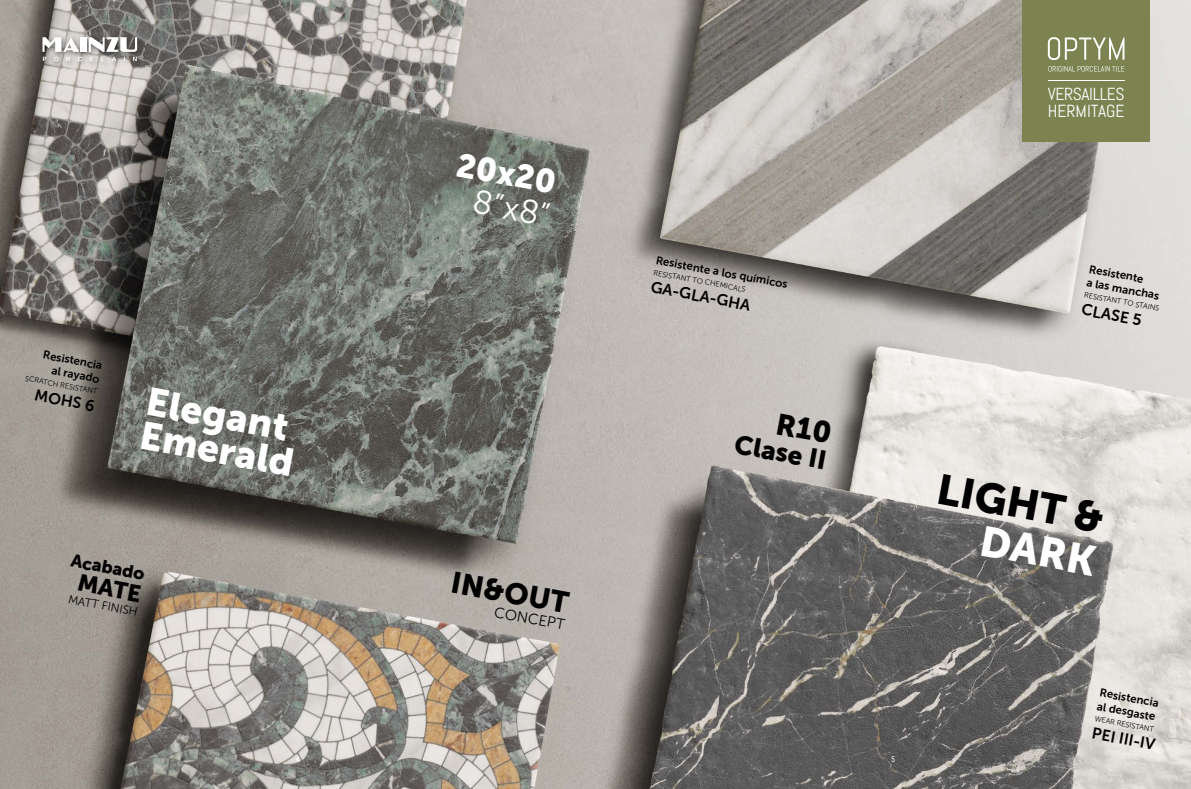
<style>
.page{position:relative;width:1191px;height:789px;background:#fff}
.page>*{position:absolute;margin:0;border:0;box-sizing:border-box;transform-origin:0 0}
.t1{font:42.18px "Museo Sans 900";color:#000}
.t2{font:42.18px "Museo Sans 900";color:#fff}
.t3{font:38.85px/33.8px "Museo Sans 900";color:#fff}
.t4{font:33.07px "Museo Sans 900";color:#fff}
.t5{font:33.07px "Museo Sans 300";color:#fff}
.t6{font:29.75px "Museo Sans 900";color:#000}
.t7{font:26.25px "Museo Sans 900";color:#000}
.t8{font:23.54px "Museo Sans 900";color:#000}
.t9{font:17.59px "Museo Sans 900";color:#000}
.t10{font:17.5px/17.5px "Abel";letter-spacing:-.025em;color:#fff}
.t11{font:15.75px "Museo Sans 700";color:#000}
.t12{font:14.88px "Museo Sans 300";color:#000}
.t13{font:11.72px "Museo Sans 300";color:#000}
.t14{font:11.38px/13.6px "Museo Sans 700";color:#000}
.t15{font:7.88px "Roboto Condensed";color:#fff}
.t16{font:7.44px "Museo Sans 300";color:#000}
</style>
<div class="page">
<img style="left:0;top:0;width:1191px;height:789px">
<div style="left:1022px;top:0;width:128px;height:141px;background:#7c8350"></div>
<svg style="left:1048px;top:66px;width:76px;height:6px"></svg>
<svg style="left:1047px;top:37px;width:77px;height:23px"></svg>
<hr style="left:1047px;top:80px;width:77px;height:1px;background:#fff">
<img style="left:39px;top:34px;width:106px;height:34px">
<svg style="left:42px;top:37px;width:95px;height:24px"></svg>
<div style="left:777px;top:413px;width:55px;height:31px;background:#c9c5c0"></div>
<p class="t14" style="left:45px;top:348px;width:62px;text-align:right;rotate:11deg">Resistencia al rayado</p>
<p class="t16" style="left:26px;top:374px;width:75px;rotate:10deg">SCRATCH RESISTANT</p>
<h3 class="t11" style="left:36px;top:386px;width:62px;rotate:10deg">MOHS 6</h3>
<h2 class="t3" style="left:150px;top:384px;width:157px;rotate:11deg">Elegant<br>Emerald</h2>
<h3 class="t9" style="left:73px;top:551px;width:76px;rotate:10deg">Acabado</h3>
<h3 class="t8" style="left:80px;top:569px;width:66px;rotate:10deg">MATE</h3>
<p class="t13" style="left:69px;top:593px;width:72px;rotate:10deg">MATT FINISH</p>
<h3 class="t4" style="left:460px;top:146px;width:102px;rotate:10deg">20x20</h3>
<h3 class="t5" style="left:476px;top:184px;width:79px;rotate:10deg">8”x8”</h3>
<h3 class="t6" style="left:454px;top:565px;width:120px;rotate:10deg">IN&amp;OUT</h3>
<h3 class="t12" style="left:496px;top:603px;width:73px;rotate:11deg">CONCEPT</h3>
<p class="t14" style="left:657px;top:253px;width:135px;rotate:11deg">Resistente a los químicos</p>
<p class="t16" style="left:654px;top:269px;width:95px;rotate:10deg">RESISTANT TO CHEMICALS</p>
<h3 class="t11" style="left:652px;top:278px;width:102px;rotate:10deg">GA-GLA-GHA</h3>
<h3 class="t7" style="left:737px;top:428px;width:95px;rotate:11deg">Clase II</h3>
<p class="t15" style="left:296px;top:754px;width:5px">4</p>
<p class="t15" style="left:891px;top:754px;width:5px">5</p>
<h3 class="t10" style="left:1047px;top:85px;width:78px">VERSAILLES<br>HERMITAGE</h3>
<p class="t14" style="left:1090px;top:262px;width:75px;rotate:11deg">Resistente<br>a las manchas</p>
<p class="t16" style="left:1085px;top:291px;width:78px;rotate:10deg">RESISTANT TO STAINS</p>
<h3 class="t11" style="left:1083px;top:301px;width:62px;rotate:10deg">CLASE 5</h3>
<h1 class="t1" style="left:941px;top:465px;width:170px;rotate:10deg">LIGHT &amp;</h1>
<h1 class="t2" style="left:984px;top:517px;width:119px;rotate:10deg">DARK</h1>
<p class="t14" style="left:1101px;top:685px;width:61px;line-height:14px;rotate:11deg">Resistencia al desgaste</p>
<p class="t16" style="left:1095px;top:715px;width:61px;rotate:10deg">WEAR RESISTANT</p>
<h3 class="t11" style="left:1093px;top:724px;width:65px;rotate:10deg">PEI III-IV</h3>
</div>
